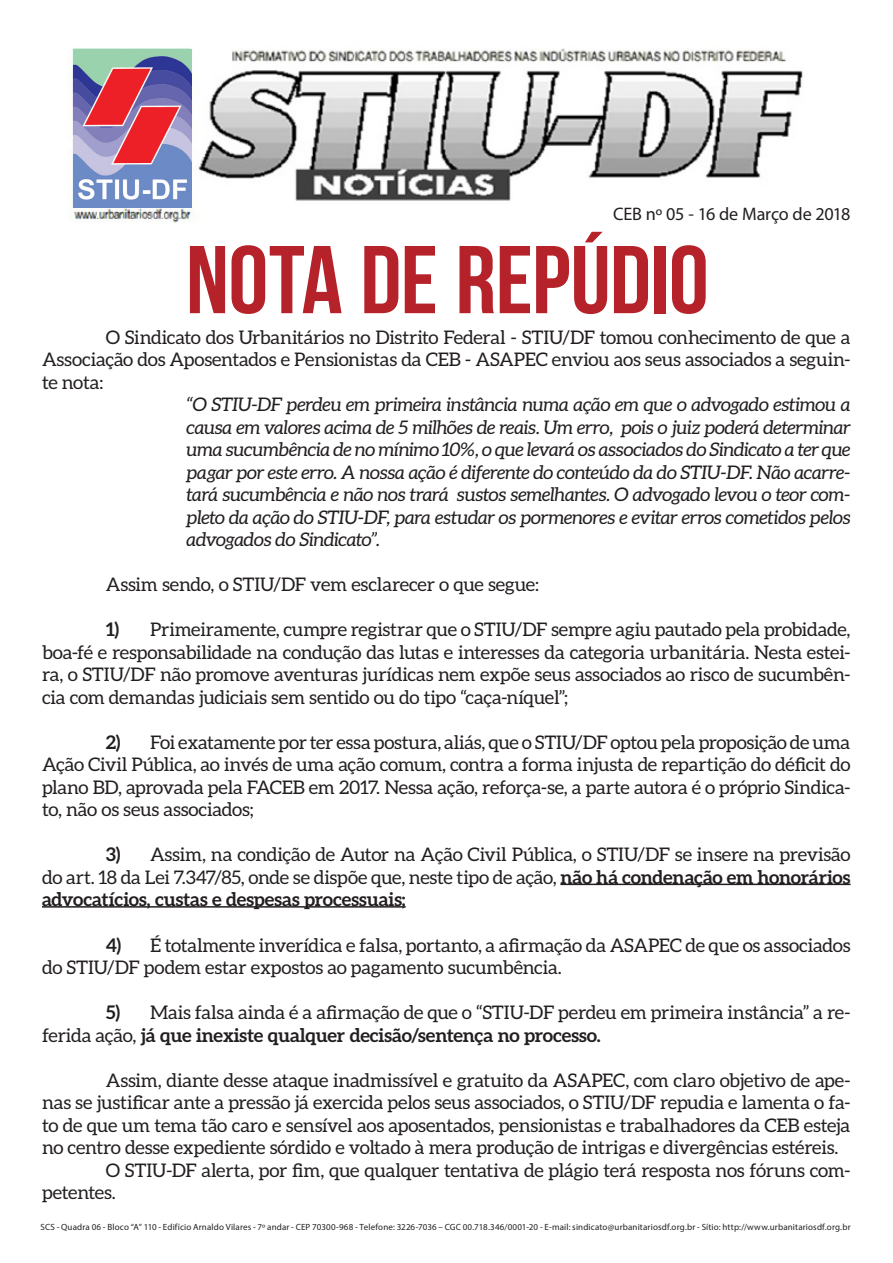
<style>
.page{position:relative;width:893px;height:1263px;background:#fff}
.page>*{position:absolute;margin:0;border:0;box-sizing:border-box;transform-origin:0 0}
.t1{font:96px "Bebas Neue";letter-spacing:-.005em;color:#b5222a;scale:1.05 1}
.t2{font:18.75px/22.5px "Aleo";letter-spacing:-.01em;color:#231f20;text-align:justify}
.t3{font:italic 18.75px/22.5px "Aleo";letter-spacing:-.015em;color:#231f20;text-align:justify}
.t4{font:18.15px "Myriad Pro";letter-spacing:-.015em;color:#231f20}
.t5{font:9px "Myriad Pro";letter-spacing:.015em;color:#231f20}
.s1{font-weight:700}
</style>
<div class="page">
<img style="left:72px;top:48px;width:731px;height:175px">
<hr style="left:560px;top:884px;width:291px;height:1px;background:#231f20">
<hr style="left:42px;top:906px;width:364px;height:2px;background:#231f20">
<img style="left:74px;top:50px;width:117px;height:157px">
<p class="t4" style="left:613px;top:202px;width:239px">CEB nº 05 - 16 de Março de 2018</p>
<p class="t1" style="left:186px;top:227px;width:499px">NOTA DE REPÚDIO</p>
<p class="t2" style="left:42px;top:326px;width:810px;text-indent:64px">O Sindicato dos Urbanitários no Distrito Federal - STIU/DF tomou conhecimento de que a Associação dos Aposentados e Pensionistas da CEB - ASAPEC enviou aos seus associados a seguin&shy;te nota:</p>
<p class="t3" style="left:187px;top:393px;width:666px">“O STIU-DF perdeu em primeira instância numa ação em que o advogado estimou a causa em valores acima de 5 milhões de reais. Um erro, pois o juiz poderá determinar uma sucumbência de no mínimo 10%, o que levará os associados do Sindicato a ter que pagar por este erro. A nossa ação é diferente do conteúdo da do STIU-DF. Não acarre&shy;tará sucumbência e não nos trará sustos semelhantes. O advogado levou o teor com&shy;pleto da ação do STIU-DF, para estudar os pormenores e evitar erros cometidos pelos advogados do Sindicato”.</p>
<p class="t2" style="left:106px;top:573px;width:435px">Assim sendo, o STIU/DF vem esclarecer o que segue:</p>
<p class="t2" style="left:42px;top:618px;width:810px;text-indent:64px"><span class="s1">1)</span> Primeiramente, cumpre registrar que o STIU/DF sempre agiu pautado pela probidade, boa-fé e responsabilidade na condução das lutas e interesses da categoria urbanitária. Nesta estei&shy;ra, o STIU/DF não promove aventuras jurídicas nem expõe seus associados ao risco de sucumbên&shy;cia com demandas judiciais sem sentido ou do tipo “caça-níquel”;</p>
<p class="t2" style="left:42px;top:731px;width:810px;text-indent:64px"><span class="s1">2)</span> Foi exatamente por ter essa postura, aliás, que o STIU/DF optou pela proposição de uma Ação Civil Pública, ao invés de uma ação comum, contra a forma injusta de repartição do déficit do plano BD, aprovada pela FACEB em 2017. Nessa ação, reforça-se, a parte autora é o próprio Sindica&shy;to, não os seus associados;</p>
<p class="t2" style="left:42px;top:843px;width:810px;text-indent:64px"><span class="s1">3)</span> Assim, na condição de Autor na Ação Civil Pública, o STIU/DF se insere na previsão do art. 18 da Lei 7.347/85, onde se dispõe que, neste tipo de ação, <span class="s1">não há condenação em honorários advocatícios, custas e despesas processuais;</span></p>
<p class="t2" style="left:42px;top:933px;width:810px;text-indent:64px"><span class="s1">4)</span> É totalmente inverídica e falsa, portanto, a afirmação da ASAPEC de que os associados do STIU/DF podem estar expostos ao pagamento sucumbência.</p>
<p class="t2" style="left:42px;top:1001px;width:810px;text-indent:64px"><span class="s1">5)</span> Mais falsa ainda é a afirmação de que o “STIU-DF perdeu em primeira instância” a re&shy;ferida ação, <span class="s1">já que inexiste qualquer decisão/sentença no processo.</span></p>
<p class="t2" style="left:42px;top:1068px;width:810px;text-indent:64px">Assim, diante desse ataque inadmissível e gratuito da ASAPEC, com claro objetivo de ape&shy;nas se justificar ante a pressão já exercida pelos seus associados, o STIU/DF repudia e lamenta o fa&shy;to de que um tema tão caro e sensível aos aposentados, pensionistas e trabalhadores da CEB esteja no centro desse expediente sórdido e voltado à mera produção de intrigas e divergências estéreis.</p>
<p class="t2" style="left:42px;top:1158px;width:810px;text-indent:64px">O STIU-DF alerta, por fim, que qualquer tentativa de plágio terá resposta nos fóruns com&shy;petentes.</p>
<p class="t5" style="left:40px;top:1221px;width:812px">SCS - Quadra 06 - Bloco “A” 110 - Edifício Arnaldo Vilares - 7º andar - CEP 70300-968 - Telefone: 3226-7036 – CGC 00.718.346/0001-20 - E-mail: sindicato@urbanitariosdf.org.br - Sítio: http://www.urbanitariosdf.org.br</p>
</div>
